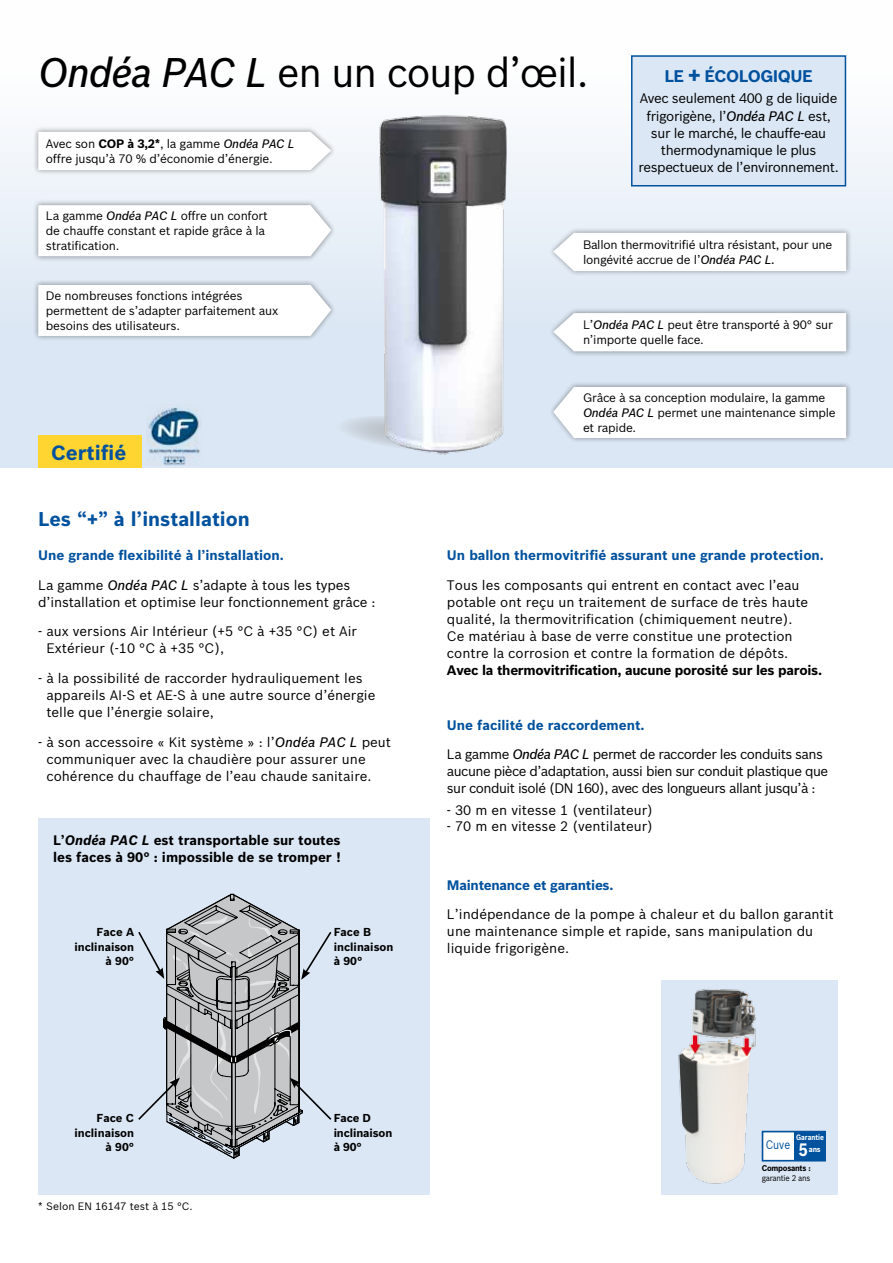
<style>
.page{position:relative;width:893px;height:1263px;background:#fff}
.page>*{position:absolute;margin:0;border:0;box-sizing:border-box;transform-origin:0 0}
.t1{font:40.5px "Bosch Sans";letter-spacing:-.03em;color:#000}
.t2{font:italic 500 40.5px "Bosch Sans";letter-spacing:-.03em;color:#000}
.t3{font:700 20.25px "Bosch Sans";color:#00519e}
.t4{font:700 19.5px "Bosch Sans";color:#00519e}
.t5{font:700 17.55px "Bosch Sans";color:#fff;scale:.85 1}
.t6{font:700 16.5px "Bosch Sans";color:#00519e}
.t7{font:13.5px/17px "Bosch Sans";color:#000}
.t8{font:13.5px/29.7px "Bosch Sans";letter-spacing:-.04em;color:#000}
.t9{font:13.5px/17.2px "Bosch Sans";letter-spacing:-.03em;color:#000;text-align:center}
.t10{font:700 13.5px/29.7px "Bosch Sans";color:#00519e}
.t11{font:700 13.5px/17.2px "Bosch Sans";color:#000}
.t12{font:700 13.5px "Bosch Sans";letter-spacing:-.02em;color:#000}
.t13{font:700 13.5px "Bosch Sans";letter-spacing:-.02em;color:#00519e}
.t14{font:12.15px "Bosch Sans";color:#00519e;scale:.85 1}
.t15{font:12px/15px "Bosch Sans";letter-spacing:-.02em;color:#000}
.t16{font:700 11.25px/14.5px "Bosch Sans";color:#000;text-align:right}
.t17{font:10.5px "Bosch Sans";color:#000}
.t18{font:8.25px "Bosch Sans";letter-spacing:-.03em;color:#000;scale:.93 1}
.t19{font:700 8.25px "Bosch Sans";letter-spacing:-.03em;color:#000;scale:.93 1}
.t20{font:700 7.65px "Bosch Sans";color:#fff;scale:.85 1}
.t21{font:700 7.65px "Bosch Sans";color:#fff;scale:.93 1}
.s1{font-weight:500;font-style:italic}
.s2{font-weight:700}
.s3{font-size:22.5px}
.s4{font-weight:400;color:#000}
.s5{font-weight:500;font-style:italic;color:#000}
.s6{font-style:italic}
.s7{font-weight:700;color:#00519e}
</style>
<div class="page">
<div style="left:0;top:0;width:893px;height:468px;background:linear-gradient(to bottom,#fff,#d3e2f2)"></div>
<div style="left:33px;top:126px;width:303px;height:50px;background:#000;opacity:.4"></div>
<svg style="left:38px;top:132px;width:293px;height:38px"></svg>
<div style="left:33px;top:200px;width:303px;height:62px;background:#000;opacity:.4"></div>
<svg style="left:38px;top:205px;width:293px;height:51px"></svg>
<div style="left:33px;top:279px;width:303px;height:62px;background:#000;opacity:.4"></div>
<svg style="left:38px;top:285px;width:293px;height:51px"></svg>
<div style="left:632px;top:56px;width:213px;height:130px;background:#dbe7f4"></div>
<div style="left:631px;top:55px;width:215px;height:131px;border:2px solid #00519e"></div>
<div style="left:38px;top:435px;width:104px;height:33px;background:#ffd631"></div>
<div style="left:661px;top:980px;width:177px;height:215px;background:#dbe7f4"></div>
<img style="left:678px;top:989px;width:78px;height:195px">
<div style="left:763px;top:1132px;width:62px;height:28px;background:#fff"></div>
<div style="left:762px;top:1131px;width:64px;height:30px;border:2px solid #00519e"></div>
<div style="left:794px;top:1132px;width:31px;height:29px;background:#00519e"></div>
<div style="left:548px;top:227px;width:304px;height:50px;background:#000;opacity:.4"></div>
<svg style="left:553px;top:233px;width:293px;height:38px"></svg>
<div style="left:548px;top:308px;width:304px;height:49px;background:#000;opacity:.4"></div>
<svg style="left:553px;top:313px;width:293px;height:38px"></svg>
<div style="left:548px;top:381px;width:304px;height:63px;background:#000;opacity:.4"></div>
<svg style="left:553px;top:387px;width:293px;height:51px"></svg>
<div style="left:38px;top:819px;width:391px;height:376px;background:#dbe7f4"></div>
<svg style="left:138px;top:894px;width:194px;height:264px"></svg>
<svg style="left:336px;top:413px;width:35px;height:41px"></svg>
<img style="left:371px;top:97px;width:148px;height:367px">
<img style="left:146px;top:405px;width:56px;height:61px">
<h1 class="t2" style="left:38px;top:47px;width:149px">Ondéa pac</h1>
<h1 class="t1" style="left:245px;top:47px;width:345px"><span class="s1">l</span> en un coup d’œil.</h1>
<p class="t15" style="left:46px;top:136px;width:250px">Avec son <span class="s2">COP à 3,2*</span>, la gamme <span class="s1">Ondéa PAC L </span>offre jusqu’à 70 % d’économie d’énergie.</p>
<p class="t6" style="left:664px;top:66px;width:52px">Le <span class="s3">+</span>écolo</p>
<p class="t6" style="left:760px;top:66px;width:42px">gique</p>
<p class="t9" style="left:638px;top:89px;width:202px">Avec seulement 400 g de liquide frigorigène, l’<span class="s1">Ondéa PAC L</span> est, sur le marché, le chauffe-eau thermodynamique le plus respectueux de l’environnement.</p>
<p class="t15" style="left:46px;top:208px;width:223px">La gamme <span class="s1">Ondéa PAC L</span> offre un confort de chauffe constant et rapide grâce à la stratification.</p>
<p class="t15" style="left:46px;top:288px;width:234px">De nombreuses fonctions intégrées permettent de s’adapter parfaitement aux besoins des utilisateurs.</p>
<h2 class="t3" style="left:51px;top:440px;width:77px">Certifié</h2>
<h3 class="t4" style="left:38px;top:507px;width:213px">Les “+” à l’installation</h3>
<p class="t10" style="left:38px;top:540px;width:313px">Une grande flexibilité à l’installation.<br><span class="s4">La gamme</span> <span class="s5">Ondéa PAC L</span> <span class="s4">s’adapte à tous les types</span></p>
<p class="t7" style="left:38px;top:593px;width:339px">d’installation et optimise leur fonctionnement grâce :</p>
<p class="t7" style="left:46px;top:623px;width:312px;text-indent:-8px">- aux versions Air Intérieur (+5 °C à +35 °C) et Air<br>Extérieur (-10 °C à +35 °C),</p>
<p class="t7" style="left:46px;top:669px;width:331px;text-indent:-8px">- à la possibilité de raccorder hydrauliquement les appareils AI-S et AE-S à une autre source d’énergie telle que l’énergie solaire,</p>
<p class="t7" style="left:46px;top:733px;width:346px;text-indent:-8px">- à son accessoire « Kit système » : l’<span class="s1">Ondéa PAC L</span> peut communiquer avec la chaudière pour assurer une cohérence du chauffage de l’eau chaude sanitaire.</p>
<p class="t11" style="left:53px;top:831px;width:289px">L’<span class="s6">Ondéa PAC L</span> est transportable sur toutes les faces à 90° : impossible de se tromper !</p>
<p class="t16" style="left:74px;top:925px;width:61px">Face A inclinaison à 90°</p>
<p class="t16" style="left:334px;top:925px;width:61px;text-align:left">Face B inclinaison à 90°</p>
<p class="t15" style="left:583px;top:237px;width:251px">Ballon thermovitrifié ultra résistant, pour une longévité accrue de l’<span class="s1">Ondéa PAC L.</span></p>
<p class="t15" style="left:583px;top:317px;width:252px">L’<span class="s1">Ondéa PAC L</span> peut être transporté à 90° sur n’importe quelle face.</p>
<p class="t15" style="left:583px;top:390px;width:254px">Grâce à sa conception modulaire, la gamme<br><span class="s1">Ondéa PAC L</span> permet une maintenance simple et rapide.</p>
<p class="t10" style="left:447px;top:540px;width:379px">Un ballon thermovitrifié assurant une grande protection.</p>
<p class="t7" style="left:447px;top:576px;width:363px">Tous les composants qui entrent en contact avec l’eau potable ont reçu un traitement de surface de très haute qualité, la thermovitrification (chimiquement neutre).<br>Ce matériau à base de verre constitue une protection contre la corrosion et contre la formation de dépôts.</p>
<p class="t12" style="left:447px;top:661px;width:377px">Avec la thermovitrification, aucune porosité sur les parois.</p>
<p class="t8" style="left:447px;top:710px;width:377px"><span class="s7">Une facilité de raccordement.<br></span>La gamme <span class="s1">Ondéa PAC L</span> permet de raccorder les conduits sans</p>
<p class="t8" style="left:447px;top:763px;width:383px;line-height:17px">aucune pièce d’adaptation, aussi bien sur conduit plastique que sur conduit isolé (DN 160), avec des longueurs allant jusqu’à :</p>
<p class="t7" style="left:447px;top:801px;width:207px">- 30 m en vitesse 1 (ventilateur)</p>
<p class="t7" style="left:447px;top:818px;width:207px">- 70 m en vitesse 2 (ventilateur)</p>
<p class="t13" style="left:447px;top:876px;width:168px">Maintenance et garanties.</p>
<p class="t7" style="left:447px;top:906px;width:388px">L’indépendance de la pompe à chaleur et du ballon garantit une maintenance simple et rapide, sans manipulation du liquide frigorigène.</p>
<p class="t16" style="left:74px;top:1111px;width:61px">Face C inclinaison à 90°</p>
<p class="t16" style="left:334px;top:1111px;width:60px;text-align:left">Face D inclinaison à 90°</p>
<p class="t17" style="left:38px;top:1200px;width:156px">* Selon EN 16147 test à 15 °C.</p>
<p class="t20" style="left:796px;top:1133px;width:34px">garantie</p>
<p class="t5" style="left:799px;top:1139px;width:12px">5</p>
<p class="t14" style="left:766px;top:1137px;width:30px">Cuve</p>
<p class="t21" style="left:809px;top:1145px;width:14px">ans</p>
<p class="t19" style="left:762px;top:1163px;width:54px">Composants :</p>
<p class="t18" style="left:762px;top:1172px;width:54px">garantie 2 ans</p>
</div>
